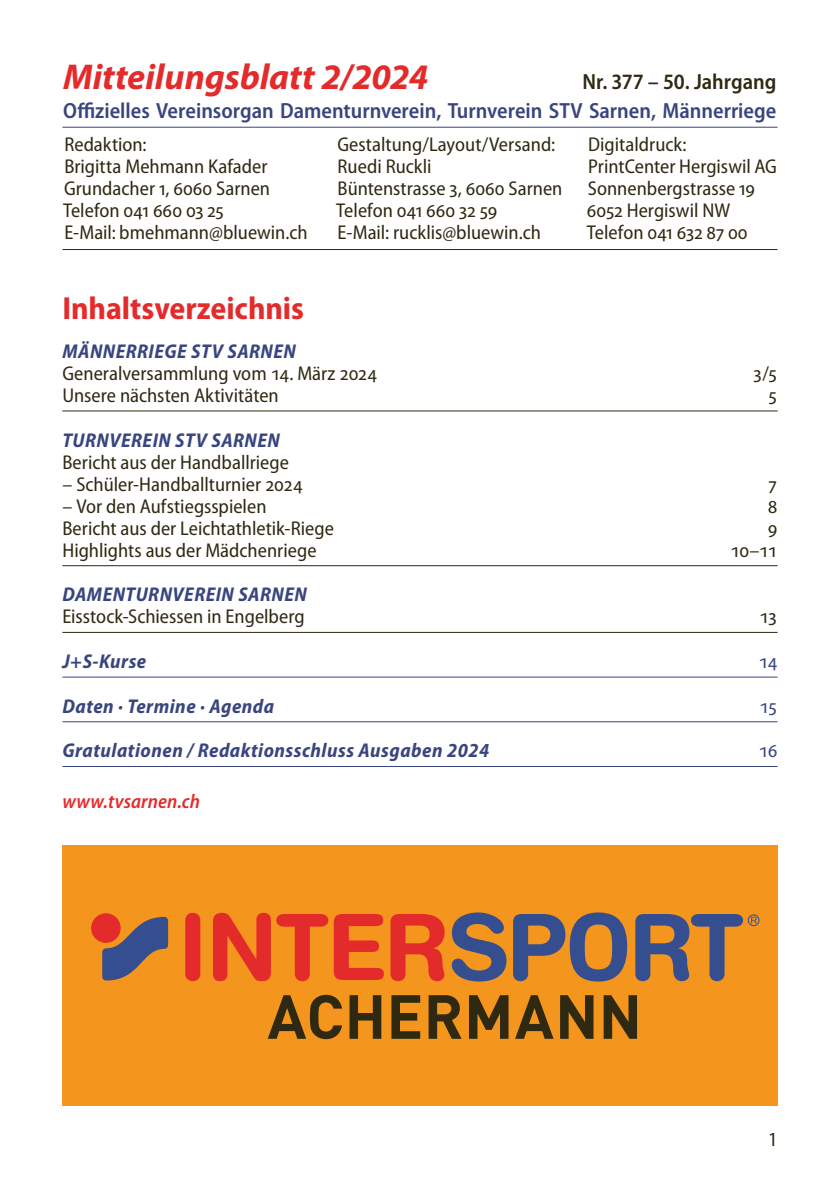
<style>
.page{position:relative;width:840px;height:1191px;background:#fff}
.page>*{position:absolute;margin:0;border:0;box-sizing:border-box;transform-origin:0 0}
.t1{font:italic 700 36px "Myriad Pro";color:#e42b2b}
.t2{font:700 semi-condensed 32px "Myriad Pro";color:#e42b2b}
.t3{font:600 semi-condensed 22px "Myriad Pro";color:#39457f}
.t4{font:600 semi-condensed 22px "Myriad Pro";letter-spacing:-.005em;color:#2f2912}
.t5{font:semi-condensed 20px/22px "Myriad Pro";color:#2f2912}
.t6{font:italic 700 semi-condensed 20px "Myriad Pro";letter-spacing:.025em;color:#39457f}
.t7{font:italic 600 semi-condensed 20px "Myriad Pro";letter-spacing:.005em;color:#e42b2b}
.t8{font:semi-condensed 20px "Myriad Pro";color:#39457f}
</style>
<div class="page">
<hr style="left:62px;top:127px;width:715px;height:1px;background:#39457f">
<hr style="left:62px;top:249px;width:715px;height:1px;background:#2f2912">
<hr style="left:62px;top:410px;width:715px;height:1px;background:#2f2912">
<hr style="left:62px;top:565px;width:715px;height:1px;background:#2f2912">
<hr style="left:62px;top:632px;width:715px;height:1px;background:#2f2912">
<hr style="left:62px;top:676px;width:715px;height:1px;background:#39457f">
<hr style="left:62px;top:721px;width:715px;height:1px;background:#39457f">
<hr style="left:62px;top:766px;width:715px;height:1px;background:#39457f">
<div style="left:62px;top:845px;width:715px;height:261px;background:#f4951d"></div>
<div style="left:185px;top:912px;width:15px;height:69px;background:#e42b2b;border-radius:8px"></div>
<svg style="left:213px;top:912px;width:170px;height:69px"></svg>
<svg style="left:390px;top:914px;width:54px;height:67px"></svg>
<svg style="left:451px;top:912px;width:55px;height:69px"></svg>
<svg style="left:513px;top:912px;width:113px;height:69px"></svg>
<svg style="left:635px;top:914px;width:124px;height:67px"></svg>
<div style="left:91px;top:913px;width:30px;height:29px;background:#e42b2b;border-radius:50%"></div>
<svg style="left:102px;top:917px;width:66px;height:63px"></svg>
<svg style="left:267px;top:994px;width:75px;height:45px"></svg>
<svg style="left:349px;top:995px;width:32px;height:43px"></svg>
<svg style="left:391px;top:995px;width:29px;height:43px"></svg>
<svg style="left:428px;top:995px;width:33px;height:43px"></svg>
<svg style="left:469px;top:995px;width:39px;height:43px"></svg>
<svg style="left:515px;top:995px;width:38px;height:43px"></svg>
<svg style="left:560px;top:995px;width:33px;height:43px"></svg>
<svg style="left:603px;top:995px;width:33px;height:43px"></svg>
<h1 class="t1" style="left:63px;top:57px;width:366px">Mitteilungsblatt 2/2024</h1>
<p class="t4" style="left:582px;top:70px;width:195px">Nr. 377 – 50. Jahrgang</p>
<p class="t3" style="left:63px;top:99px;width:714px">Offizielles Vereinsorgan Damenturnverein, Turnverein STV Sarnen, Männerriege</p>
<p class="t5" style="left:63px;top:134px;width:246px">Redaktion:<br>Brigitta Mehmann Kafader<br>Grundacher 1, 6060 Sarnen<br>Telefon 041 660 03 25<br>E-Mail: bmehmann@bluewin.ch</p>
<p class="t5" style="left:336px;top:134px;width:227px">Gestaltung/Layout/Versand:<br>Ruedi Ruckli<br>Büntenstrasse 3, 6060 Sarnen<br>Telefon 041 660 32 59<br>E-Mail: rucklis@bluewin.ch</p>
<p class="t5" style="left:586px;top:134px;width:191px">Digitaldruck:<br>PrintCenter Hergiswil AG<br>Sonnenbergstrasse 19<br>6052 Hergiswil NW<br>Telefon 041 632 87 00</p>
<h2 class="t2" style="left:62px;top:290px;width:243px">Inhaltsverzeichnis</h2>
<p class="t6" style="left:62px;top:340px;width:235px">MÄNNERRIEGE STV SARNEN</p>
<p class="t5" style="left:62px;top:363px;width:316px">Generalversammlung vom 14. März 2024</p>
<p class="t5" style="left:752px;top:363px;width:26px">3/5</p>
<p class="t5" style="left:62px;top:385px;width:218px">Unsere nächsten Aktivitäten</p>
<p class="t5" style="left:767px;top:385px;width:11px">5</p>
<p class="t6" style="left:62px;top:429px;width:219px">TURNVEREIN STV SARNEN</p>
<p class="t5" style="left:62px;top:451px;width:228px">Bericht aus der Handballriege</p>
<p class="t5" style="left:62px;top:473px;width:242px">– Schüler-Handballturnier 2024</p>
<p class="t5" style="left:767px;top:473px;width:11px">7</p>
<p class="t5" style="left:62px;top:495px;width:205px">– Vor den Aufstiegsspielen</p>
<p class="t5" style="left:767px;top:495px;width:11px">8</p>
<p class="t5" style="left:62px;top:517px;width:273px">Bericht aus der Leichtathletik-Riege</p>
<p class="t5" style="left:767px;top:517px;width:11px">9</p>
<p class="t5" style="left:62px;top:539px;width:255px">Highlights aus der Mädchenriege</p>
<p class="t5" style="left:730px;top:539px;width:49px">10–11</p>
<p class="t6" style="left:62px;top:584px;width:246px">DAMENTURNVEREIN SARNEN</p>
<p class="t5" style="left:62px;top:606px;width:243px">Eisstock-Schiessen in Engelberg</p>
<p class="t5" style="left:759px;top:606px;width:20px">13</p>
<p class="t6" style="left:62px;top:650px;width:85px">J+S-Kurse</p>
<p class="t8" style="left:758px;top:650px;width:20px">14</p>
<p class="t6" style="left:62px;top:695px;width:213px">Daten · Termine · Agenda</p>
<p class="t8" style="left:759px;top:695px;width:20px">15</p>
<p class="t6" style="left:62px;top:740px;width:428px">Gratulationen / Redaktionsschluss Ausgaben 2024</p>
<p class="t8" style="left:758px;top:740px;width:20px">16</p>
<p class="t7" style="left:62px;top:790px;width:139px">www.tvsarnen.ch</p>
<p class="t5" style="left:767px;top:1128px;width:11px">1</p>
</div>
